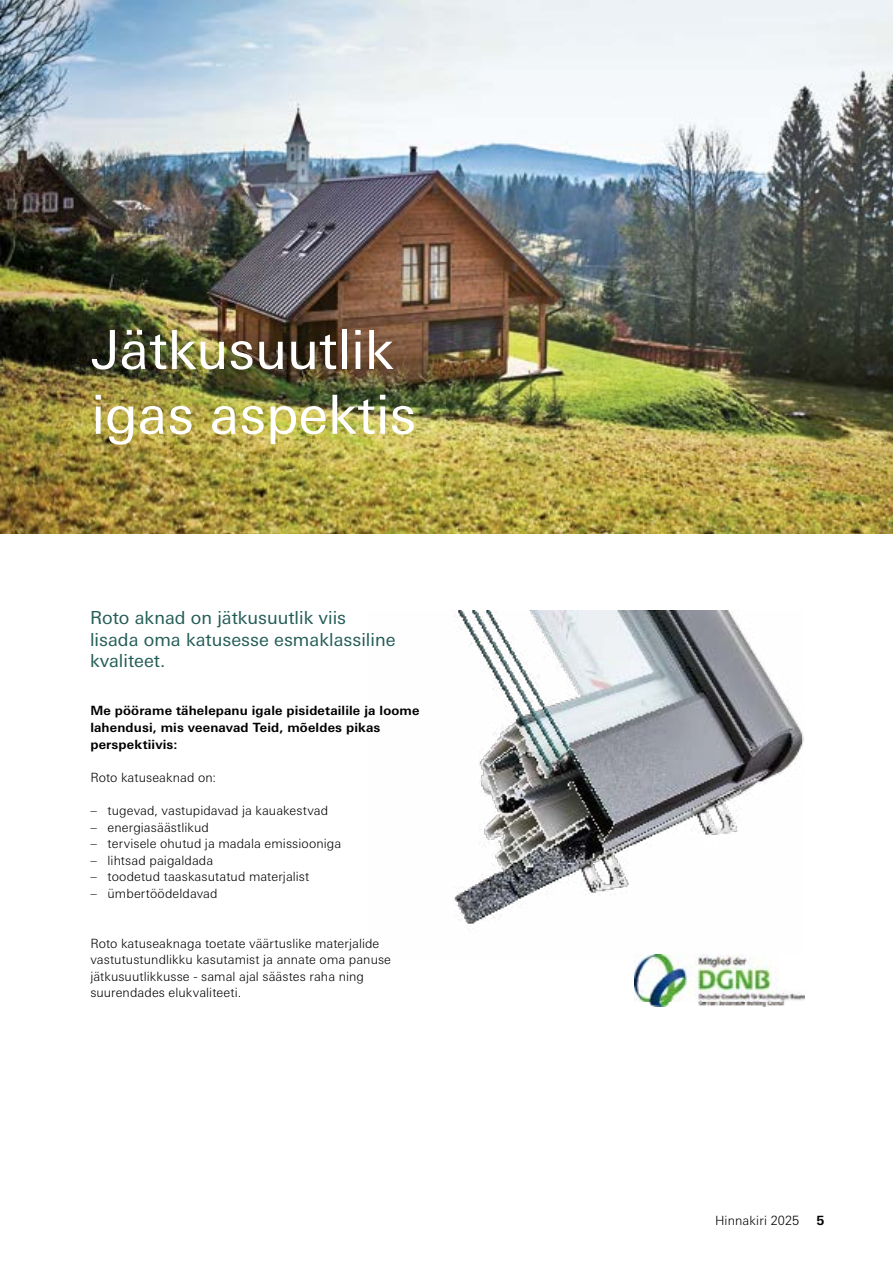
<style>
.page{position:relative;width:893px;height:1263px;background:#fff}
.page>*{position:absolute;margin:0;border:0;box-sizing:border-box;transform-origin:0 0}
.t1{font:54px/64.8px "Univers Next W1 G";color:#fff}
.t2{font:18px/21.6px "Univers Next W1 G";color:#245d57}
.t3{font:300 12.75px/16.5px "Univers Next W1 G";letter-spacing:.005em;color:#000}
.t4{font:700 12.75px/16.6px "Univers Next W1 G";letter-spacing:.01em;color:#000}
</style>
<div class="page">
<img style="left:0;top:0;width:893px;height:533px">
<img style="left:454px;top:610px;width:350px;height:314px">
<img style="left:634px;top:954px;width:170px;height:52px">
<h1 class="t1" style="left:91px;top:317px;width:326px">Jätkusuutlik igas aspektis</h1>
<h2 class="t2" style="left:90px;top:607px;width:307px">Roto aknad on jätkusuutlik viis lisada oma katusesse esmaklassiline kvaliteet.</h2>
<p class="t4" style="left:90px;top:702px;width:331px">Me pöörame tähelepanu igale pisidetailile ja loome lahendusi, mis veenavad Teid, mõeldes pikas perspektiivis:</p>
<p class="t3" style="left:90px;top:769px;width:127px">Roto katuseaknad on:</p>
<p class="t3" style="left:90px;top:802px;width:239px">– tugevad, vastupidavad ja kauakestvad</p>
<p class="t3" style="left:90px;top:819px;width:120px">– energiasäästlikud</p>
<p class="t3" style="left:90px;top:835px;width:252px">– tervisele ohutud ja madala emissiooniga</p>
<p class="t3" style="left:90px;top:852px;width:124px">– lihtsad paigaldada</p>
<p class="t3" style="left:90px;top:868px;width:221px">– toodetud taaskasutatud materjalist</p>
<p class="t3" style="left:90px;top:885px;width:129px">– ümbertöödeldavad</p>
<p class="t3" style="left:90px;top:935px;width:302px">Roto katuseaknaga toetate väärtuslike materjalide vastutustundlikku kasutamist ja annate oma panuse jätkusuutlikkusse - samal ajal säästes raha ning suurendades elukvaliteeti.</p>
<p class="t3" style="left:715px;top:1212px;width:86px">Hinnakiri 2025</p>
<p class="t4" style="left:816px;top:1212px;width:10px">5</p>
</div>
